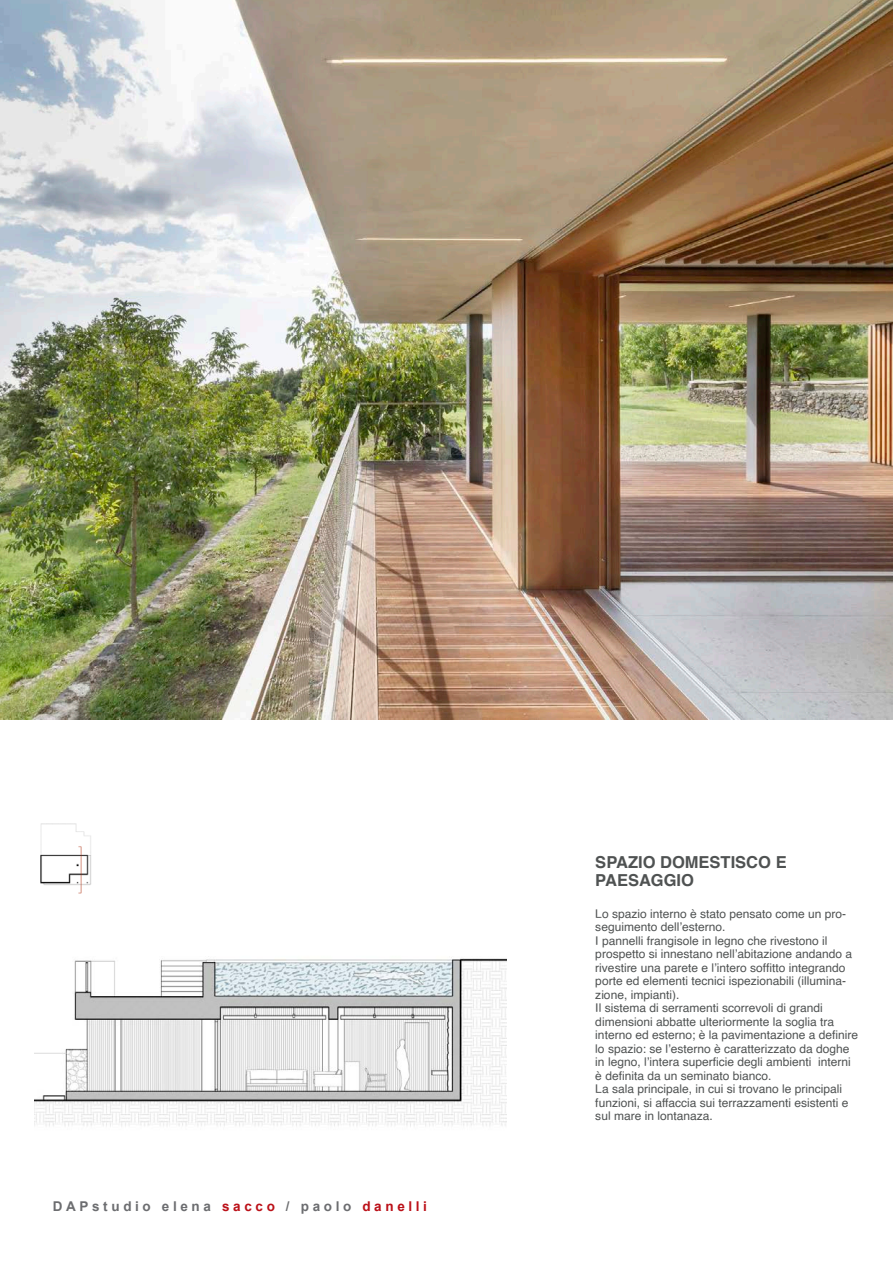
<style>
.page{position:relative;width:893px;height:1263px;background:#fff}
.page>*{position:absolute;margin:0;border:0;box-sizing:border-box;transform-origin:0 0}
.t1{font:700 16.5px "Helvetica";color:#4f5252}
.t2{font:700 13.5px "Arial";letter-spacing:.27em;color:#6c6d70}
.t3{font:12px/13.5px "Helvetica";color:#4f5252}
.t4{font:12px/13.5px "Helvetica 2";color:#4f5252}
.s1{color:#bb1018}
.s2{font-family:"Helvetica 2"}
.s3{font-family:"Helvetica"}
</style>
<div class="page">
<img style="left:34px;top:957px;width:473px;height:170px">
<img style="left:40px;top:823px;width:51px;height:70px">
<img style="left:0;top:0;width:893px;height:720px">
<img style="left:0;top:1px;width:1px;height:592px">
<p class="t2" style="left:53px;top:1196px;width:376px">DAPstudio elena <span class="s1">sacco</span> / paolo <span class="s1">danelli</span></p>
<p class="t1" style="left:595px;top:849px;width:193px">SPAZIO DOMESTISCO E</p>
<p class="t1" style="left:595px;top:867px;width:100px">PAESAGGIO</p>
<p class="t3" style="left:595px;top:907px;width:252px">Lo spazio interno è stato pensato come un pro&shy;<span class="s2">seguimento dell’esterno.</span></p>
<p class="t4" style="left:595px;top:934px;width:258px">I pannelli frangisole in legno che rivestono il prospetto si innestano nell’abitazione andando a <span class="s3">rivestire una parete e l’intero soffitto integrando </span>porte ed elementi tecnici ispezionabili (illumina&shy;<span class="s3">zione, impianti).</span></p>
<p class="t3" style="left:595px;top:1001px;width:264px"><span class="s2">Il sistema di serramenti scorrevoli di grandi dimensioni abbatte ulteriormente la soglia tra </span>interno ed esterno; è la pavimentazione a definire lo spazio: se l’esterno è caratterizzato da doghe in legno, l’intera superficie degli ambienti interni è definita da un seminato bianco.</p>
<p class="t4" style="left:595px;top:1082px;width:255px">La sala principale, in cui si trovano le principali funzioni, si affaccia sui terrazzamenti esistenti e sul mare in lontanaza.</p>
</div>
